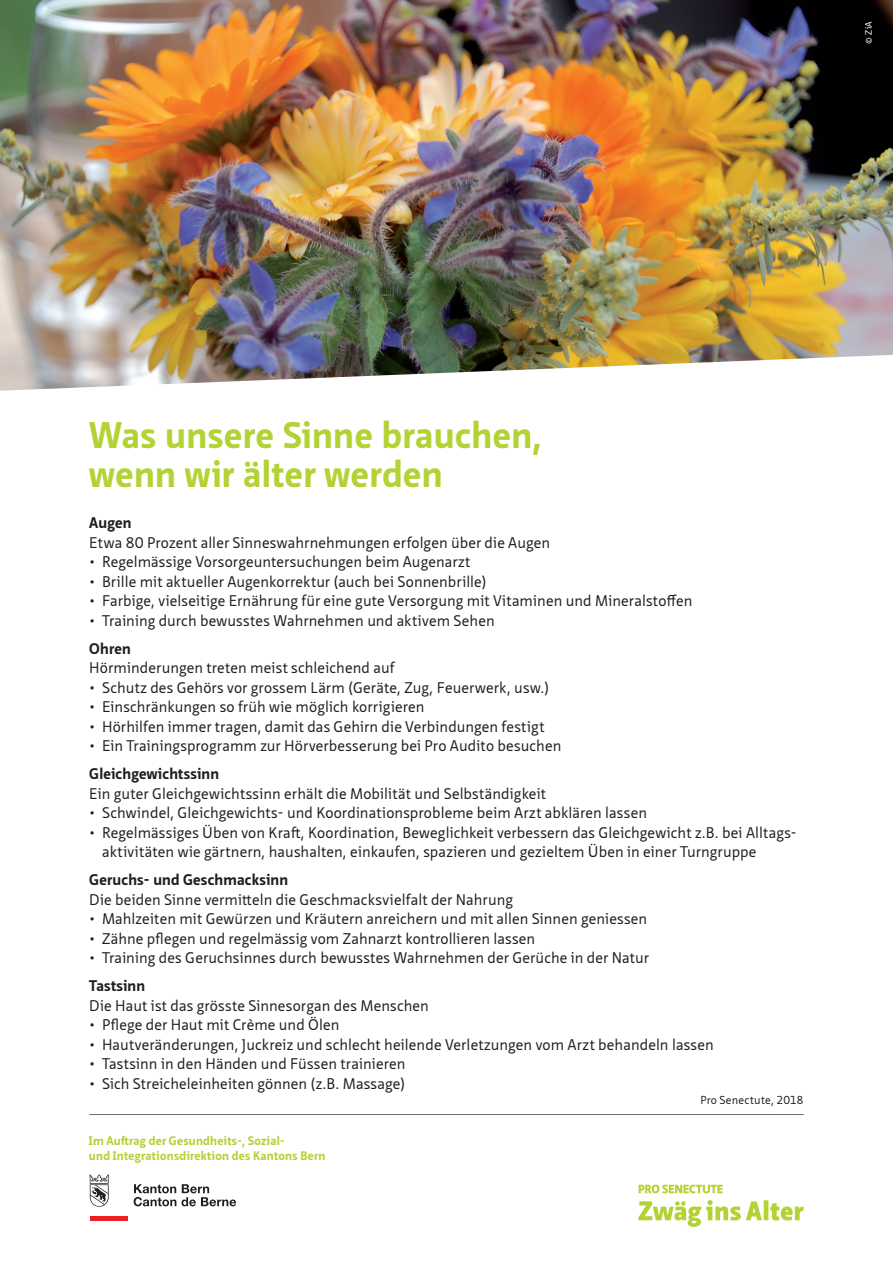
<style>
.page{position:relative;width:893px;height:1263px;background:#fff}
.page>*{position:absolute;margin:0;border:0;box-sizing:border-box;transform-origin:0 0}
.t1{font:700 36px/39px "Neue Sans Pro";letter-spacing:.01em;color:#b3d234}
.t2{font:15px/19.5px "Neue Sans Pro";letter-spacing:.005em;color:#231f20}
.t3{font:700 15px "Neue Sans Pro";letter-spacing:.01em;color:#231f20}
.t4{font:700 12px/15px "Neue Sans Pro";letter-spacing:.02em;color:#b3d234}
.t5{font:11.25px "Neue Sans Pro";letter-spacing:.02em;color:#231f20}
.t6{font:9px "Neue Sans Pro";color:#fff}
</style>
<div class="page">
<img style="left:0;top:0;width:893px;height:391px">
<hr style="left:89px;top:1114px;width:715px;height:1px;background:#6c6d70">
<svg style="left:638px;top:1200px;width:166px;height:27px"></svg>
<svg style="left:639px;top:1184px;width:84px;height:9px"></svg>
<svg style="left:134px;top:1184px;width:102px;height:22px"></svg>
<svg style="left:89px;top:1174px;width:20px;height:33px"></svg>
<hr style="left:90px;top:1216px;width:37px;height:4px;background:#ee1d23">
<p class="t6" style="left:863px;top:44px;width:24px;rotate:-90deg">© ZiA</p>
<h1 class="t1" style="left:89px;top:416px;width:454px">Was unsere Sinne brauchen, wenn wir älter werden</h1>
<p class="t3" style="left:89px;top:513px;width:44px">Augen</p>
<p class="t2" style="left:89px;top:532px;width:462px">Etwa 80 Prozent aller Sinneswahrnehmungen erfolgen über die Augen</p>
<p class="t2" style="left:89px;top:552px;width:383px">• Regelmässige Vorsorgeuntersuchungen beim Augenarzt</p>
<p class="t2" style="left:89px;top:571px;width:399px">• Brille mit aktueller Augenkorrektur (auch bei Sonnenbrille)</p>
<p class="t2" style="left:89px;top:591px;width:605px">• Farbige, vielseitige Ernährung für eine gute Versorgung mit Vitaminen und Mineralstoffen</p>
<p class="t2" style="left:89px;top:610px;width:407px">• Training durch bewusstes Wahrnehmen und aktivem Sehen</p>
<p class="t3" style="left:89px;top:638px;width:43px">Ohren</p>
<p class="t2" style="left:89px;top:658px;width:307px">Hörminderungen treten meist schleichend auf</p>
<p class="t2" style="left:89px;top:677px;width:461px">• Schutz des Gehörs vor grossem Lärm (Geräte, Zug, Feuerwerk, usw.)</p>
<p class="t2" style="left:89px;top:697px;width:337px">• Einschränkungen so früh wie möglich korrigieren</p>
<p class="t2" style="left:89px;top:716px;width:457px">• Hörhilfen immer tragen, damit das Gehirn die Verbindungen festigt</p>
<p class="t2" style="left:89px;top:736px;width:474px">• Ein Trainingsprogramm zur Hörverbesserung bei Pro Audito besuchen</p>
<p class="t3" style="left:89px;top:764px;width:131px">Gleichgewichtssinn</p>
<p class="t2" style="left:89px;top:783px;width:458px">Ein guter Gleichgewichtssinn erhält die Mobilität und Selbständigkeit</p>
<p class="t2" style="left:89px;top:803px;width:559px">• Schwindel, Gleichgewichts- und Koordinationsprobleme beim Arzt abklären lassen</p>
<p class="t2" style="left:102px;top:822px;width:694px;text-indent:-13px">• Regelmässiges Üben von Kraft, Koordination, Beweglichkeit verbessern das Gleichgewicht z.B. bei Alltags&shy;aktivitäten wie gärtnern, haushalten, einkaufen, spazieren und gezieltem Üben in einer Turngruppe</p>
<p class="t3" style="left:89px;top:870px;width:200px">Geruchs- und Geschmacksinn</p>
<p class="t2" style="left:89px;top:889px;width:425px">Die beiden Sinne vermitteln die Geschmacksvielfalt der Nahrung</p>
<p class="t2" style="left:89px;top:909px;width:559px">• Mahlzeiten mit Gewürzen und Kräutern anreichern und mit allen Sinnen geniessen</p>
<p class="t2" style="left:89px;top:928px;width:447px">• Zähne pflegen und regelmässig vom Zahnarzt kontrollieren lassen</p>
<p class="t2" style="left:89px;top:948px;width:561px">• Training des Geruchsinnes durch bewusstes Wahrnehmen der Gerüche in der Natur</p>
<p class="t3" style="left:89px;top:976px;width:57px">Tastsinn</p>
<p class="t2" style="left:89px;top:995px;width:341px">Die Haut ist das grösste Sinnesorgan des Menschen</p>
<p class="t2" style="left:89px;top:1015px;width:252px">• Pflege der Haut mit Crème und Ölen</p>
<p class="t2" style="left:89px;top:1034px;width:626px">• Hautveränderungen, Juckreiz und schlecht heilende Verletzungen vom Arzt behandeln lassen</p>
<p class="t2" style="left:89px;top:1054px;width:318px">• Tastsinn in den Händen und Füssen trainieren</p>
<p class="t2" style="left:89px;top:1073px;width:317px">• Sich Streicheleinheiten gönnen (z.B. Massage)</p>
<p class="t4" style="left:89px;top:1133px;width:238px">Im Auftrag der Gesundheits-, Sozial-<br>und Integrationsdirektion des Kantons Bern</p>
<p class="t5" style="left:700px;top:1092px;width:105px">Pro Senectute, 2018</p>
</div>
